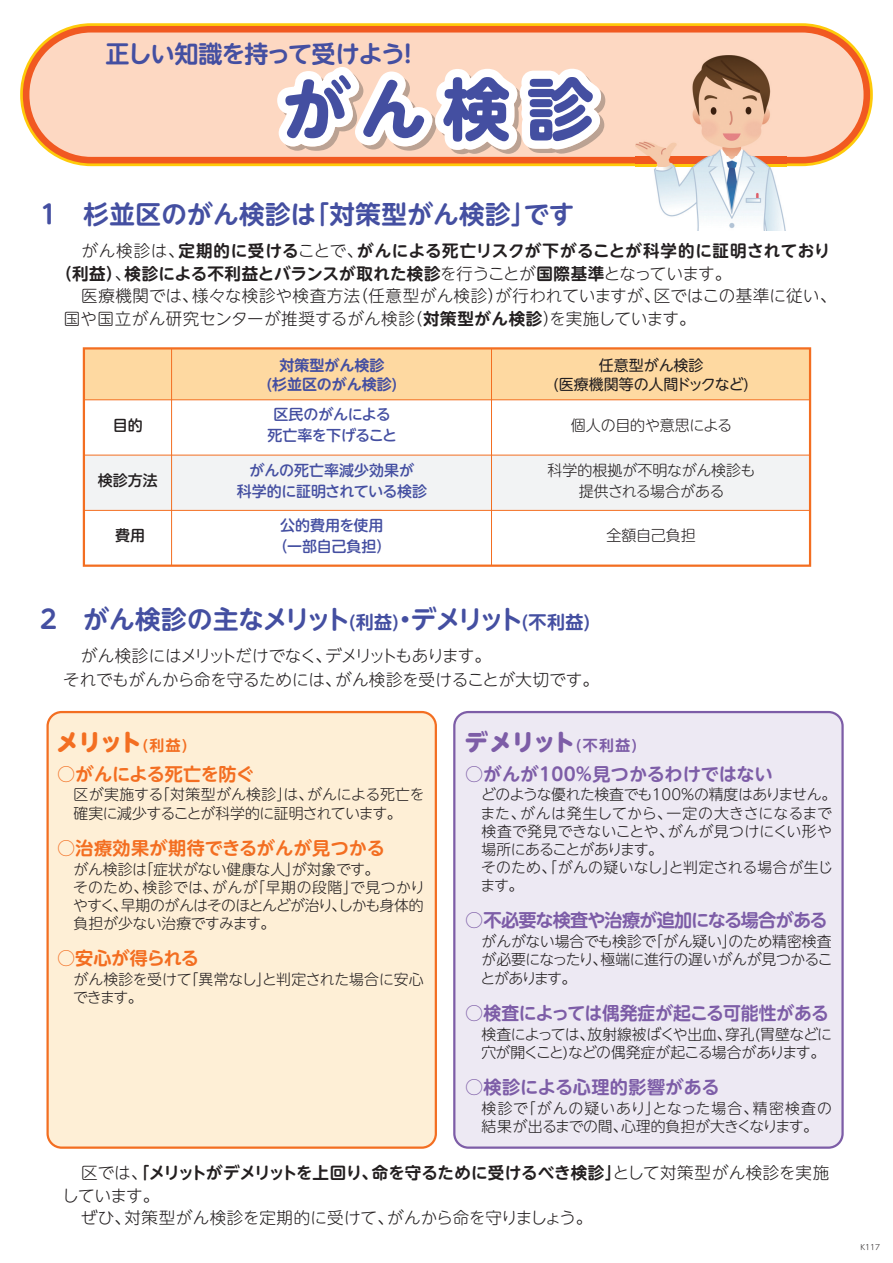
<style>
.page{position:relative;width:893px;height:1263px;background:#fff}
.page>*{position:absolute;margin:0;border:0;box-sizing:border-box;transform-origin:0 0}
.t1{font:700 67.5px "UD Shin M Go Pro";color:#444fa1}
.t2{font:700 25.5px "UD Shin M Go Pro De";letter-spacing:-.05em;color:#444fa1}
.t3{font:700 25.5px "UD Shin M Go Pro De";letter-spacing:.015em;color:#444fa1}
.t4{font:700 24px "UD Shin M Go Pro De";letter-spacing:-.045em;color:#444fa1}
.t5{font:800 23.1px "UD Shin M Go Pro";letter-spacing:-.055em;color:#7d5da7}
.t6{font:800 23.1px "UD Shin M Go Pro";color:#f36e21}
.t7{font:700 18.15px "UD Shin M Go Pro De";letter-spacing:-.05em;color:#7d5da7}
.t8{font:700 18.15px "UD Shin M Go Pro De";letter-spacing:-.025em;color:#7d5da7}
.t9{font:700 18.15px "UD Shin M Go Pro De";letter-spacing:-.025em;color:#f36e21}
.t10{font:700 18.15px "UD Shin M Go Pro De";color:#f36e21}
.t11{font:700 18.15px "UD Shin M Go Pro De";letter-spacing:.005em;color:#7d5da7}
.t12{font:700 18.15px "UD Shin M Go Pro De";letter-spacing:.015em;color:#7d5da7}
.t13{font:300 16.5px/22.5px "UD Shin M Go Pro";letter-spacing:.005em;color:#231f20}
.t14{font:700 16.5px/22.5px "UD Shin M Go Pro De";letter-spacing:.015em;color:#231f20}
.t15{font:300 16.5px/24px "UD Shin M Go Pro";letter-spacing:-.015em;color:#231f20}
.t16{font:700 16.5px "UD Shin M Go Pro De";letter-spacing:-.005em;color:#231f20}
.t17{font:300 15px/21px "UD Shin M Go Pro";letter-spacing:-.01em;color:#231f20;text-align:center}
.t18{font:500 15px/21px "UD Shin M Go Pro";letter-spacing:-.005em;color:#444fa1;text-align:center}
.t19{font:15px/19.5px "UD Shin M Go Pro";letter-spacing:-.005em;color:#231f20;text-align:center}
.t20{font:500 15px/21px "UD Shin M Go Pro";letter-spacing:-.035em;color:#444fa1;text-align:center}
.t21{font:700 15px/19.5px "UD Shin M Go Pro De";color:#444fa1;text-align:center}
.t22{font:500 15px "UD Shin M Go Pro";color:#231f20}
.t23{font:300 14.85px/18.1px "UD Shin M Go Pro";letter-spacing:-.015em;color:#231f20}
.t24{font:300 14.85px/18.1px "UD Shin M Go Pro";letter-spacing:-.035em;color:#231f20}
.t25{font:300 7.5px "UD Shin M Go Pro";color:#231f20}
.s1{font-family:"UD Shin M Go Pro";font-weight:300}
.s2{font-family:"UD Shin M Go Pro De";font-weight:700}
.s3{font-size:18px}
.s4{font-family:"UD Shin M Go Pro De";font-weight:700;font-size:14.85px}
</style>
<div class="page">
<svg style="left:20px;top:23px;width:853px;height:143px;fill:#feca0b"></svg>
<svg style="left:23px;top:26px;width:847px;height:137px;background:#fbc6aa"></svg>
<svg style="left:277px;top:67px;width:328px;height:87px"></svg>
<div style="left:84px;top:455px;width:726px;height:55px;background:#f2f3f4"></div>
<div style="left:84px;top:349px;width:726px;height:51px;background:#fed9a1"></div>
<hr style="left:171px;top:348px;width:1px;height:218px;background:#f36e21">
<div style="left:83px;top:347px;width:728px;height:220px;border:2px solid #f36e21"></div>
<hr style="left:491px;top:348px;width:1px;height:218px;background:#f36e21">
<div style="left:454px;top:712px;width:388px;height:435px;background:#ede9f3;border-radius:14px"></div>
<div style="left:453px;top:711px;width:391px;height:438px;border:2px solid #7d5da7;border-radius:14px"></div>
<div style="left:48px;top:712px;width:388px;height:435px;background:#feefd6;border-radius:14px"></div>
<div style="left:46px;top:711px;width:391px;height:438px;border:2px solid #f36e21;border-radius:14px"></div>
<img style="left:635px;top:55px;width:152px;height:175px">
<hr style="left:84px;top:399px;width:726px;height:1px;background:#f36e21">
<hr style="left:84px;top:455px;width:726px;height:1px;background:#f36e21">
<hr style="left:84px;top:510px;width:726px;height:1px;background:#f36e21">
<h3 class="t4" style="left:105px;top:34px;width:316px">正しい知識を持って受けよう！</h3>
<h1 class="t1" style="left:283px;top:54px;width:312px">がん検診</h1>
<h2 class="t3" style="left:36px;top:193px;width:540px">１　杉並区のがん検診は「対策型がん検診」です</h2>
<p class="t14" style="left:55px;top:239px;width:776px;text-indent:8px"><span class="s1">　がん検診は、</span>定期的に受ける<span class="s1">ことで、</span>がんによる死亡リスクが下がることが科学的に証明されており（利益）<span class="s1">、</span>検診による不利益とバランスが取れた検診<span class="s1">を行うことが</span>国際基準<span class="s1">となっています。</span></p>
<p class="t13" style="left:64px;top:284px;width:774px;text-indent:17px">医療機関では、様々な検診や検査方法（任意型がん検診）が行われていますが、区ではこの基準に従い、国や国立がん研究センターが推奨するがん検診（<span class="s2">対策型がん検診</span>）を実施しています。</p>
<p class="t21" style="left:266px;top:355px;width:132px">対策型がん検診<br>(杉並区のがん検診)</p>
<p class="t19" style="left:553px;top:355px;width:197px">任意型がん検診<br>(医療機関等の人間ドックなど)</p>
<p class="t22" style="left:113px;top:413px;width:31px">目的</p>
<p class="t20" style="left:268px;top:403px;width:131px">区民のがんによる死亡率を下げること</p>
<p class="t17" style="left:571px;top:414px;width:163px">個人の目的や意思による</p>
<p class="t22" style="left:98px;top:468px;width:61px">検診方法</p>
<p class="t18" style="left:237px;top:459px;width:192px">がんの死亡率減少効果が<br>科学的に証明されている検診</p>
<p class="t17" style="left:547px;top:459px;width:210px">科学的根拠が不明ながん検診も提供される場合がある</p>
<p class="t22" style="left:115px;top:523px;width:31px">費用</p>
<p class="t18" style="left:273px;top:514px;width:120px">公的費用を使用（一部自己負担）</p>
<p class="t17" style="left:606px;top:524px;width:91px">全額自己負担</p>
<h2 class="t2" style="left:36px;top:598px;width:556px">２　がん検診の主なメリット<span class="s3">(利益)</span>・デメリット<span class="s3">(不利益)</span></h2>
<p class="t15" style="left:63px;top:643px;width:537px">　がん検診にはメリットだけでなく、デメリットもあります。<br>それでもがんから命を守るためには、がん検診を受けることが大切です。</p>
<h3 class="t6" style="left:56px;top:723px;width:133px">メリット<span class="s4">(利益)</span></h3>
<p class="t9" style="left:57px;top:759px;width:198px">○がんによる死亡を防ぐ</p>
<p class="t23" style="left:74px;top:785px;width:352px">区が実施する「対策型がん検診」は、がんによる死亡を確実に減少することが科学的に証明されています。</p>
<p class="t10" style="left:57px;top:833px;width:329px">○治療効果が期待できるがんが見つかる</p>
<p class="t23" style="left:73px;top:859px;width:353px">がん検診は「症状がない健康な人」が対象です。<br>そのため、検診では、がんが「早期の段階」で見つかりやすく、早期のがんはそのほとんどが治り、しかも身体的負担が少ない治療ですみます。</p>
<p class="t9" style="left:57px;top:944px;width:144px">○安心が得られる</p>
<p class="t23" style="left:73px;top:970px;width:352px">がん検診を受けて「異常なし」と判定された場合に安心できます。</p>
<h3 class="t5" style="left:465px;top:723px;width:174px">デメリット<span class="s4">(不利益)</span></h3>
<p class="t11" style="left:465px;top:759px;width:309px">○がんが100％見つかるわけではない</p>
<p class="t23" style="left:481px;top:785px;width:357px">どのような優れた検査でも100%の精度はありません。また、がんは発生してから、一定の大きさになるまで検査で発見できないことや、がんが見つけにくい形や場所にあることがあります。<br>そのため、「がんの疑いなし」と判定される場合が生じます。</p>
<p class="t7" style="left:465px;top:906px;width:364px">○不必要な検査や治療が追加になる場合がある</p>
<p class="t23" style="left:481px;top:932px;width:353px;text-align:justify">がんがない場合でも検診で「がん疑い」のため精密検査が必要になったり、極端に進行の遅いがんが見つかることがあります。</p>
<p class="t8" style="left:465px;top:998px;width:365px">○検査によっては偶発症が起こる可能性がある</p>
<p class="t24" style="left:482px;top:1024px;width:352px">検査によっては、放射線被ばくや出血、穿孔(胃壁などに穴が開くこと)などの偶発症が起こる場合があります。</p>
<p class="t12" style="left:465px;top:1072px;width:256px">○検診による心理的影響がある</p>
<p class="t23" style="left:482px;top:1098px;width:352px">検診で「がんの疑いあり」となった場合、精密検査の結果が出るまでの間、心理的負担が大きくなります。</p>
<p class="t16" style="left:64px;top:1159px;width:767px"><span class="s1">　区では、</span>「メリットがデメリットを上回り、命を守るために受けるべき検診」<span class="s1">として対策型がん検診を実施</span></p>
<p class="t13" style="left:62px;top:1183px;width:531px">しています。<br>　ぜひ、対策型がん検診を定期的に受けて、がんから命を守りましょう。</p>
<p class="t25" style="left:860px;top:1241px;width:21px">K117</p>
</div>
